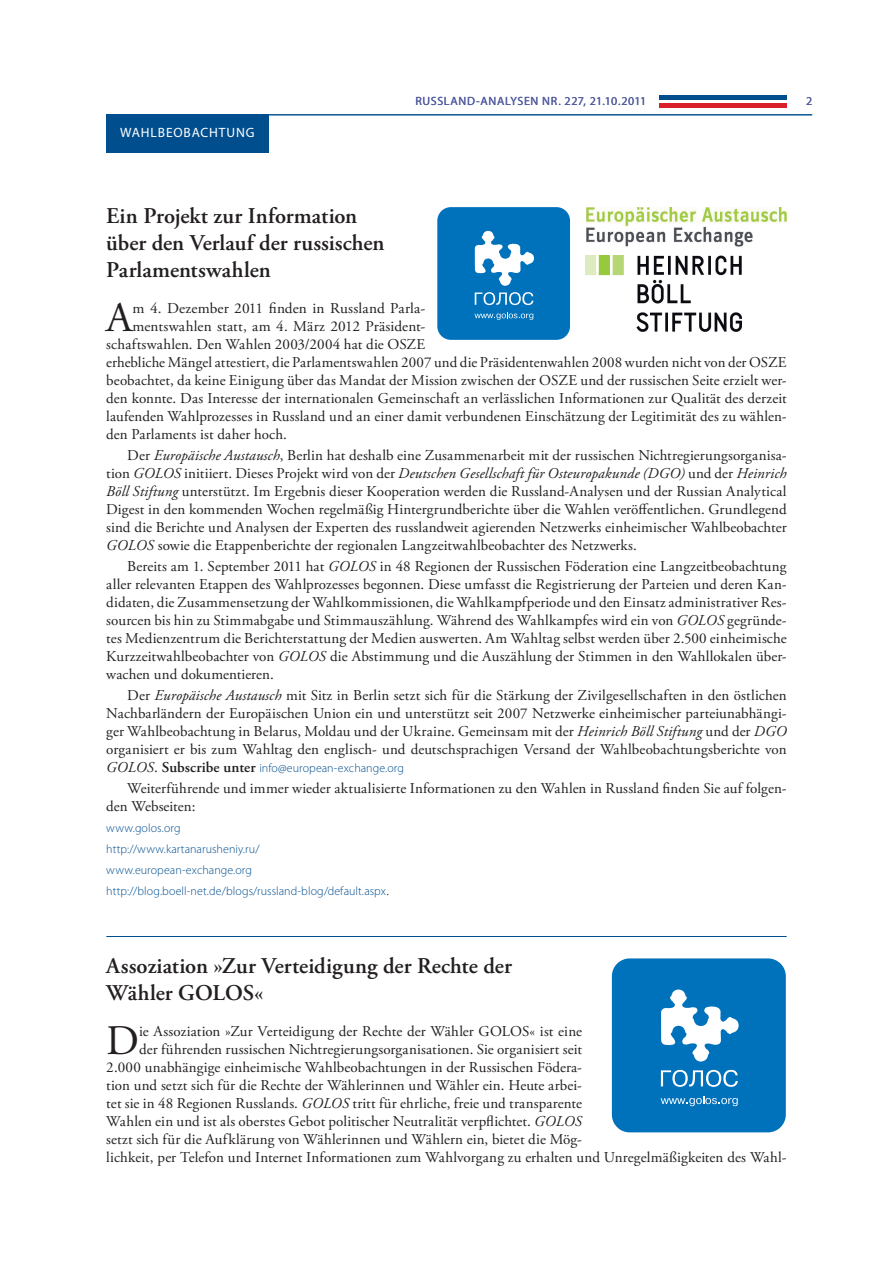
<style>
.page{position:relative;width:893px;height:1263px;background:#fff}
.page>*{position:absolute;margin:0;border:0;box-sizing:border-box;transform-origin:0 0}
.t1{font:42.15px "Adobe Garamond Pro";color:#231f20}
.t2{font:600 22.5px/27px "Adobe Garamond Pro";letter-spacing:-.005em;color:#231f20}
.t3{font:15px/18px "Adobe Garamond Pro";letter-spacing:.005em;color:#231f20;text-align:justify}
.t4{font:13.5px "Myriad Pro";color:#fff}
.t5{font:300 12px/21px "Myriad Pro";letter-spacing:.005em;color:#014e8e}
.t6{font:12px "Myriad Pro";letter-spacing:.05em;color:#545ea0}
.s1{font-style:italic}
.s2{font-family:"Adobe Garamond Pro";font-weight:400;font-style:italic;font-size:15px;color:#231f20}
.s3{font-family:"Adobe Garamond Pro";font-weight:400;font-size:15px;color:#231f20}
.s4{font-family:"Adobe Garamond Pro";font-weight:600;font-size:15px;color:#231f20}
.s5{font-size:15px;color:#231f20}
</style>
<div class="page">
<div style="left:659px;top:103px;width:128px;height:5px;background:#d91f29"></div>
<hr style="left:659px;top:96px;width:128px;height:4px;background:#014e8e">
<hr style="left:106px;top:114px;width:706px;height:1px;background:#014e8e">
<div style="left:106px;top:115px;width:162px;height:38px;background:#014e8e"></div>
<img style="left:587px;top:208px;width:200px;height:39px">
<div style="left:437px;top:207px;width:133px;height:133px;background:#0072bc;border-radius:14px"></div>
<svg style="left:475px;top:292px;width:58px;height:13px"></svg>
<svg style="left:474px;top:312px;width:59px;height:8px"></svg>
<svg style="left:475px;top:231px;width:59px;height:55px"></svg>
<img style="left:586px;top:255px;width:156px;height:77px">
<div style="left:612px;top:958px;width:174px;height:174px;background:#0072bc;border-radius:18px"></div>
<svg style="left:661px;top:1070px;width:77px;height:17px"></svg>
<svg style="left:661px;top:1096px;width:77px;height:10px"></svg>
<svg style="left:661px;top:989px;width:78px;height:72px"></svg>
<hr style="left:106px;top:936px;width:681px;height:1px;background:#014e8e">
<p class="t4" style="left:120px;top:125px;width:40px">WAHLBEOBA</p>
<p class="t4" style="left:200px;top:125px;width:36px">CHTUNG</p>
<p class="t6" style="left:415px;top:94px;width:232px">RUSSLAND-ANALYSEN NR. 227, 21.10.2011</p>
<p class="t6" style="left:806px;top:94px;width:8px">2</p>
<h2 class="t2" style="left:106px;top:203px;width:280px">Ein Projekt zur Information über den Verlauf der russischen<br>Parlamentswahlen</h2>
<h1 class="t1" style="left:106px;top:292px;width:28px">A</h1>
<p class="t3" style="left:133px;top:300px;width:294px">m 4. Dezember 2011 finden in Russland Parla-</p>
<p class="t3" style="left:133px;top:318px;width:294px">mentswahlen statt, am 4. März 2012 Präsident-</p>
<p class="t3" style="left:106px;top:336px;width:320px">schaftswahlen. Den Wahlen 2003/2004 hat die OSZE</p>
<p class="t3" style="left:106px;top:354px;width:682px">erhebliche Mängel attestiert, die Parlamentswahlen 2007 und die Präsidentenwahlen 2008 wurden nicht von der OSZE</p>
<p class="t3" style="left:106px;top:372px;width:682px">beobachtet, da keine Einigung über das Mandat der Mission zwischen der OSZE und der russischen Seite erzielt wer-</p>
<p class="t3" style="left:106px;top:390px;width:682px">den konnte. Das Interesse der internationalen Gemeinschaft an verlässlichen Informationen zur Qualität des derzeit</p>
<p class="t3" style="left:106px;top:408px;width:682px">laufenden Wahlprozesses in Russland und an einer damit verbundenen Einschätzung der Legitimität des zu wählen-</p>
<p class="t3" style="left:106px;top:426px;width:182px">den Parlaments ist daher hoch.</p>
<p class="t3" style="left:106px;top:447px;width:682px;text-indent:21px">Der <span class="s1">Europäische Austausch</span>, Berlin hat deshalb eine Zusammenarbeit mit der russischen Nichtregierungsorganisa&shy;tion <span class="s1">GOLOS</span> initiiert. Dieses Projekt wird von der <span class="s1">Deutschen Gesellschaft für Osteuropakunde (DGO)</span> und der <span class="s1">Heinrich Böll Stiftung</span> unterstützt. Im Ergebnis dieser Kooperation werden die Russland-Analysen und der Russian Analytical Digest in den kommenden Wochen regelmäßig Hintergrundberichte über die Wahlen veröffentlichen. Grundlegend sind die Berichte und Analysen der Experten des russlandweit agierenden Netzwerks einheimischer Wahlbeobachter <span class="s1">GOLOS</span> sowie die Etappenberichte der regionalen Langzeitwahlbeobachter des Netzwerks.</p>
<p class="t3" style="left:106px;top:558px;width:682px;text-indent:21px">Bereits am 1. September 2011 hat <span class="s1">GOLOS</span> in 48 Regionen der Russischen Föderation eine Langzeitbeobachtung aller relevanten Etappen des Wahlprozesses begonnen. Diese umfasst die Registrierung der Parteien und deren Kan&shy;didaten, die Zusammensetzung der Wahlkommissionen, die Wahlkampfperiode und den Einsatz administrativer Res&shy;sourcen bis hin zu Stimmabgabe und Stimmauszählung. Während des Wahlkampfes wird ein von <span class="s1">GOLOS</span> gegründe&shy;tes Medienzentrum die Berichterstattung der Medien auswerten. Am Wahltag selbst werden über 2.500 einheimische Kurzzeitwahlbeobachter von <span class="s1">GOLOS</span> die Abstimmung und die Auszählung der Stimmen in den Wahllokalen über&shy;wachen und dokumentieren.</p>
<p class="t3" style="left:106px;top:687px;width:682px;text-indent:21px">Der <span class="s1">Europäische Austausch</span> mit Sitz in Berlin setzt sich für die Stärkung der Zivilgesellschaften in den östlichen Nachbarländern der Europäischen Union ein und unterstützt seit 2007 Netzwerke einheimischer parteiunabhängi&shy;ger Wahlbeobachtung in Belarus, Moldau und der Ukraine. Gemeinsam mit der <span class="s1">Heinrich Böll Stiftung</span> und der <span class="s1">DGO </span>organisiert er bis zum Wahltag den englisch- und deutschsprachigen Versand der Wahlbeobachtungsberichte von</p>
<p class="t5" style="left:106px;top:757px;width:299px"><span class="s2">GOLOS</span><span class="s3">.</span> <span class="s4">Subscribe unter</span> info@european-exchange.org</p>
<p class="t3" style="left:106px;top:780px;width:682px;text-indent:21px">Weiterführende und immer wieder aktualisierte Informationen zu den Wahlen in Russland finden Sie auf folgen&shy;den Webseiten:</p>
<p class="t5" style="left:106px;top:817px;width:284px">www.golos.org<br>http://www.kartanarusheniy.ru/ www.european-exchange.org http://blog.boell-net.de/blogs/russland-blog/default.aspx<span class="s5">.</span></p>
<h2 class="t2" style="left:106px;top:953px;width:407px">Assoziation »Zur Verteidigung der Rechte der<br>Wähler GOLO</h2>
<h2 class="t2" style="left:243px;top:980px;width:22px">S«</h2>
<h1 class="t1" style="left:106px;top:1016px;width:34px">D</h1>
<p class="t3" style="left:139px;top:1023px;width:444px">ie Assoziation »Zur Verteidigung der Rechte der Wähler GOLOS« ist eine</p>
<p class="t3" style="left:139px;top:1041px;width:444px">der führenden russischen Nichtregierungsorganisationen. Sie organisiert seit</p>
<p class="t3" style="left:106px;top:1059px;width:477px">2.000 unabhängige einheimische Wahlbeobachtungen in der Russischen Födera-</p>
<p class="t3" style="left:106px;top:1077px;width:477px">tion und setzt sich für die Rechte der Wählerinnen und Wähler ein. Heute arbei-</p>
<p class="t3" style="left:106px;top:1095px;width:477px">tet sie in 48 Regionen Russlands. <span class="s1">GOLOS</span> tritt für ehrliche, freie und transparente</p>
<p class="t3" style="left:106px;top:1113px;width:477px">Wahlen ein und ist als oberstes Gebot politischer Neutralität verpflichtet. <span class="s1">GOLOS</span></p>
<p class="t3" style="left:106px;top:1131px;width:477px">setzt sich für die Aufklärung von Wählerinnen und Wählern ein, bietet die Mög-</p>
<p class="t3" style="left:106px;top:1149px;width:682px">lichkeit, per Telefon und Internet Informationen zum Wahlvorgang zu erhalten und Unregelmäßigkeiten des Wahl-</p>
</div>
